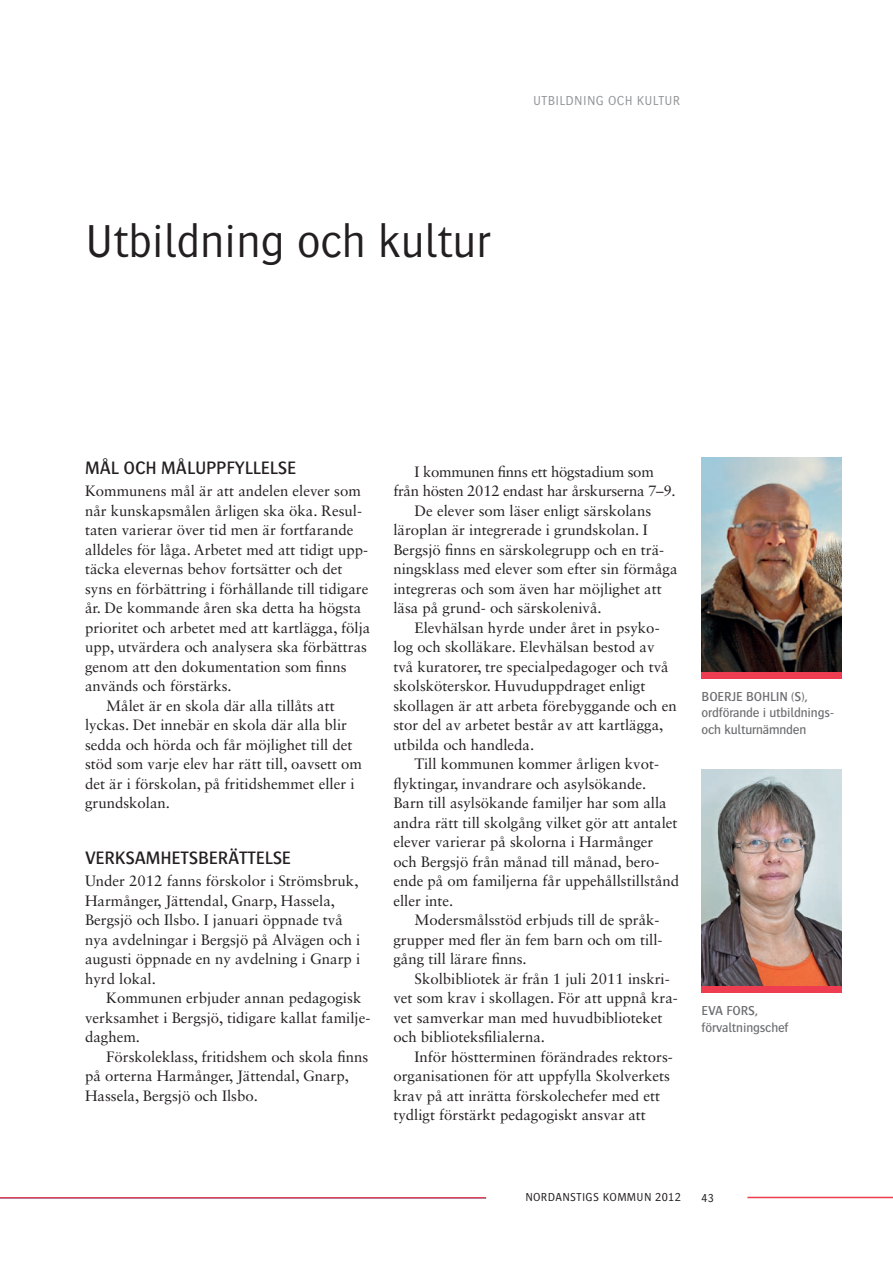
<style>
.page{position:relative;width:893px;height:1263px;background:#fff}
.page>*{position:absolute;margin:0;border:0;box-sizing:border-box;transform-origin:0 0}
.t1{font:300 48px "Bosis Std";color:#231f20}
.t2{font:500 18.75px "Bosis Std";letter-spacing:-.01em;color:#231f20}
.t3{font:15px/19.5px "Sabon LT Std";color:#231f20}
.t4{font:15px "Sabon LT Std";letter-spacing:-.02em;color:#231f20}
.t5{font:500 13.5px/16.5px "Bosis Std";letter-spacing:-.01em;color:#6c6d70}
.t6{font:300 13.5px "Bosis Std";letter-spacing:.025em;color:#939598}
.t7{font:300 12px "Bosis Std";letter-spacing:.025em;color:#231f20}
</style>
<div class="page">
<hr style="left:747px;top:1197px;width:146px;height:1px;background:#ee3d50">
<hr style="left:0;top:1197px;width:486px;height:1px;background:#ee3d50">
<img style="left:702px;top:769px;width:140px;height:217px">
<img style="left:702px;top:457px;width:140px;height:215px">
<div style="left:702px;top:672px;width:140px;height:7px;background:#ee3d50"></div>
<div style="left:702px;top:986px;width:140px;height:7px;background:#ee3d50"></div>
<p class="t6" style="left:533px;top:94px;width:112px">Utbildning och kultu</p>
<p class="t6" style="left:673px;top:94px;width:9px">r</p>
<h1 class="t1" style="left:85px;top:216px;width:407px">Utbildning och kultur</h1>
<p class="t2" style="left:85px;top:457px;width:213px">Mål och måluppfyllelse</p>
<p class="t3" style="left:85px;top:481px;width:277px">Kommunens mål är att andelen elever som</p>
<p class="t3" style="left:85px;top:501px;width:279px">når kunskapsmålen årligen ska öka. Resul-</p>
<p class="t3" style="left:85px;top:520px;width:270px">taten varierar över tid men är fortfarande</p>
<p class="t3" style="left:85px;top:540px;width:285px">alldeles för låga. Arbetet med att tidigt upp-</p>
<p class="t3" style="left:85px;top:559px;width:259px">täcka elevernas behov fortsätter och det</p>
<p class="t3" style="left:85px;top:579px;width:285px">syns en förbättring i förhållande till tidigare</p>
<p class="t3" style="left:85px;top:598px;width:278px">år. De kommande åren ska detta ha högsta</p>
<p class="t3" style="left:85px;top:618px;width:287px">prioritet och arbetet med att kartlägga, följa</p>
<p class="t3" style="left:85px;top:637px;width:284px">upp, utvärdera och analysera ska förbättras</p>
<p class="t3" style="left:85px;top:657px;width:263px">genom att den dokumentation som finns</p>
<p class="t3" style="left:85px;top:676px;width:148px">används och förstärks.</p>
<p class="t3" style="left:106px;top:696px;width:230px">Målet är en skola där alla tillåts att</p>
<p class="t3" style="left:85px;top:715px;width:264px">lyckas. Det innebär en skola där alla blir</p>
<p class="t3" style="left:85px;top:735px;width:269px">sedda och hörda och får möjlighet till det</p>
<p class="t3" style="left:85px;top:754px;width:278px">stöd som varje elev har rätt till, oavsett om</p>
<p class="t3" style="left:85px;top:774px;width:271px">det är i förskolan, på fritidshemmet eller i</p>
<p class="t3" style="left:85px;top:793px;width:87px">grundskolan.</p>
<p class="t2" style="left:85px;top:847px;width:53px">Verksam</p>
<p class="t2" style="left:160px;top:847px;width:132px">hetsberättelse</p>
<p class="t3" style="left:85px;top:871px;width:277px">Under 2012 fanns förskolor i Strömsbruk, Harmånger, Jättendal, Gnarp, Hassela, Bergsjö och Ilsbo. I januari öppnade två nya avdelningar i Bergsjö på Alvägen och i augusti öppnade en ny avdelning i Gnarp i hyrd lokal.</p>
<p class="t3" style="left:85px;top:988px;width:287px;text-indent:21px">Kommunen erbjuder annan pedagogisk verksamhet i Bergsjö, tidigare kallat familje&shy;daghem.</p>
<p class="t3" style="left:85px;top:1047px;width:285px;text-indent:21px">Förskoleklass, fritidshem och skola finns på orterna Harmånger, Jättendal, Gnarp,<br>Hassela, Bergsjö och Ilsbo.</p>
<p class="t4" style="left:415px;top:463px;width:241px">I kommunen finns ett högstadium som</p>
<p class="t4" style="left:393px;top:482px;width:284px">från hösten 2012 endast har årskurserna 7–9.</p>
<p class="t3" style="left:415px;top:501px;width:238px">De elever som läser enligt särskolans</p>
<p class="t3" style="left:393px;top:520px;width:256px">läroplan är integrerade i grundskolan. I</p>
<p class="t3" style="left:393px;top:540px;width:272px">Bergsjö finns en särskolegrupp och en trä-</p>
<p class="t3" style="left:393px;top:559px;width:286px">ningsklass med elever som efter sin förmåga</p>
<p class="t3" style="left:393px;top:579px;width:270px">integreras och som även har möjlighet att</p>
<p class="t3" style="left:393px;top:598px;width:210px">läsa på grund- och särskolenivå.</p>
<p class="t3" style="left:415px;top:618px;width:247px">Elevhälsan hyrde under året in psyko-</p>
<p class="t3" style="left:393px;top:637px;width:263px">log och skolläkare. Elevhälsan bestod av</p>
<p class="t3" style="left:393px;top:657px;width:277px">två kuratorer, tre specialpedagoger och två</p>
<p class="t3" style="left:393px;top:676px;width:254px">skolsköterskor. Huvuduppdraget enligt</p>
<p class="t3" style="left:393px;top:696px;width:285px">skollagen är att arbeta förebyggande och en</p>
<p class="t3" style="left:393px;top:715px;width:272px">stor del av arbetet består av att kartlägga,</p>
<p class="t3" style="left:393px;top:735px;width:142px">utbilda och handleda.</p>
<p class="t3" style="left:415px;top:754px;width:246px">Till kommunen kommer årligen kvot-</p>
<p class="t3" style="left:393px;top:774px;width:254px">flyktingar, invandrare och asylsökande.</p>
<p class="t3" style="left:393px;top:793px;width:275px">Barn till asylsökande familjer har som alla</p>
<p class="t3" style="left:393px;top:813px;width:286px">andra rätt till skolgång vilket gör att antalet</p>
<p class="t3" style="left:393px;top:832px;width:262px">elever varierar på skolorna i Harmånger</p>
<p class="t3" style="left:393px;top:852px;width:268px">och Bergsjö från månad till månad, bero-</p>
<p class="t3" style="left:393px;top:871px;width:287px">ende på om familjerna får uppehållstillstånd</p>
<p class="t3" style="left:393px;top:891px;width:61px">eller inte.</p>
<p class="t3" style="left:415px;top:910px;width:247px">Modersmålsstöd erbjuds till de språk-</p>
<p class="t3" style="left:393px;top:930px;width:271px">grupper med fler än fem barn och om till-</p>
<p class="t3" style="left:393px;top:949px;width:135px">gång till lärare finns.</p>
<p class="t3" style="left:415px;top:969px;width:257px">Skolbibliotek är från 1 juli 2011 inskri-</p>
<p class="t3" style="left:393px;top:988px;width:286px">vet som krav i skollagen. För att uppnå kra-</p>
<p class="t3" style="left:393px;top:1008px;width:271px">vet samverkar man med huvudbiblioteket</p>
<p class="t3" style="left:393px;top:1027px;width:153px">och biblioteksfilialerna.</p>
<p class="t3" style="left:415px;top:1047px;width:260px">Inför höstterminen förändrades rektors-</p>
<p class="t3" style="left:393px;top:1066px;width:278px">organisationen för att uppfylla Skolverkets</p>
<p class="t3" style="left:393px;top:1086px;width:268px">krav på att inrätta förskolechefer med ett</p>
<p class="t3" style="left:393px;top:1105px;width:254px">tydligt förstärkt pedagogiskt ansvar att</p>
<p class="t5" style="left:702px;top:688px;width:134px">BOERJE BOH LIN (S), ordförande i utbildnings&shy;och kulturnämnden</p>
<p class="t5" style="left:702px;top:1002px;width:88px">EVA FORS, förvaltningschef</p>
<p class="t7" style="left:525px;top:1191px;width:157px">NORDANSTIGS KOMMUN 2012</p>
<p class="t7" style="left:702px;top:1191px;width:14px">43</p>
</div>
